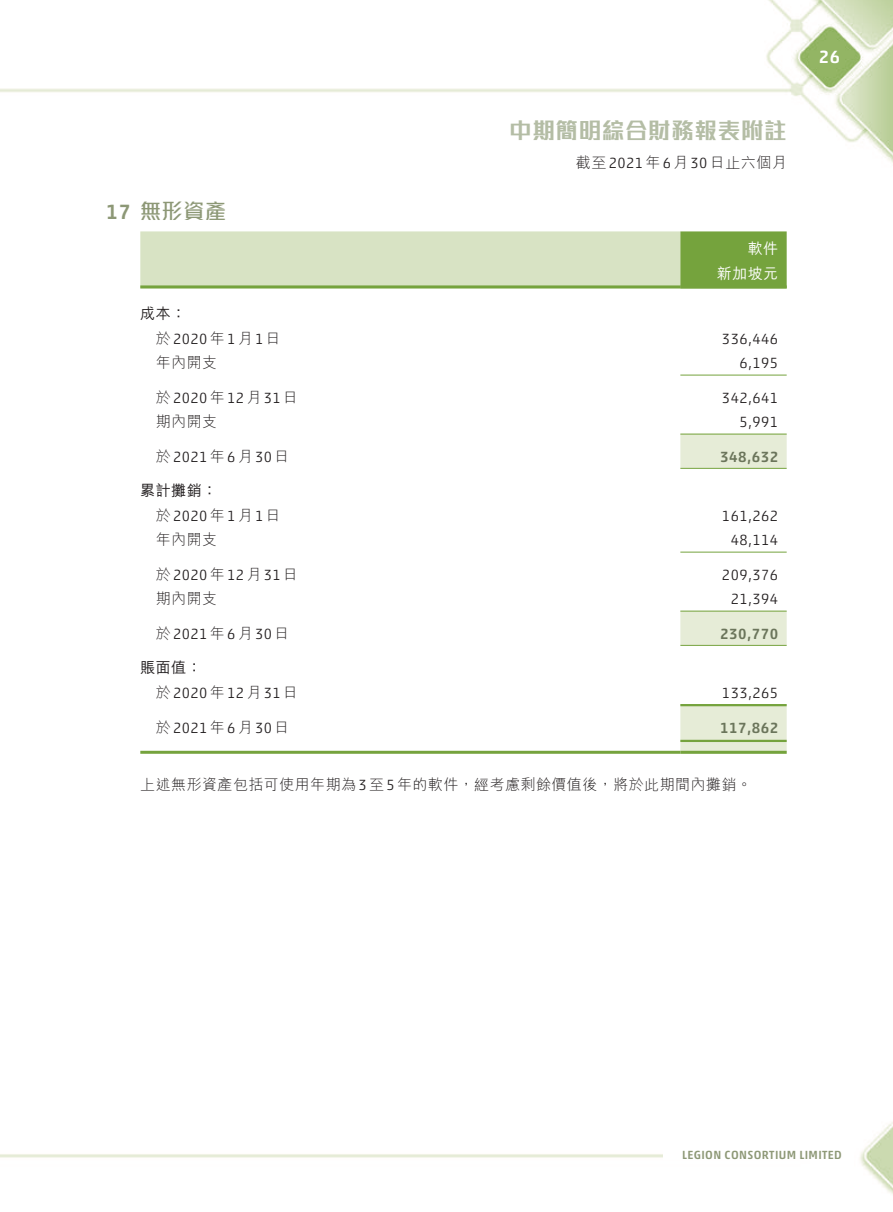
<style>
.page{position:relative;width:893px;height:1212px;background:#fff}
.page>*{position:absolute;margin:0;border:0;box-sizing:border-box;transform-origin:0 0}
.t1{font:700 22.5px "M Stiff Hei HK";letter-spacing:.03em;color:#b4bda5}
._3__標題{font:500 21px "M Stiff Hei HK";color:#8d9876}
._3__標題-2{font:500 21px "Akko Pro";color:#8d9876}
.t2{font:500 18px "Akko Pro";color:#fff}
._1__內文{font:300 15px "Akko Pro";letter-spacing:.03em;color:#231f20}
._1__內文-2{font:300 15px "M Hei HK";letter-spacing:.03em;color:#231f20}
._1__內文-3{font:500 15px "Akko Pro";letter-spacing:.03em;color:#6b755b}
._1__內文-4{font:500 15px "M Hei HK";letter-spacing:.03em;color:#231f20}
._1__內文-5{font:500 15px "M Hei HK";letter-spacing:.03em;color:#fff}
.t3{font:500 12px "Akko Pro";letter-spacing:.03em;color:#8d9876}
.s1{font-weight:700}
.s2{font-family:"M Hei HK"}
.s3{font-family:"Akko Pro"}
</style>
<div class="page">
<img style="left:1px;top:0;width:892px;height:1194px">
<div style="left:663px;top:1139px;width:179px;height:21px;background:#fff"></div>
<svg style="left:140px;top:231px;width:647px;height:54px;background:#c8d8ae"></svg>
<svg style="left:680px;top:435px;width:107px;height:316px"></svg>
<hr style="left:140px;top:285px;width:540px;height:3px;background:#75a33d">
<hr style="left:680px;top:285px;width:107px;height:3px;background:#75a33d">
<hr style="left:680px;top:375px;width:107px;height:1px;background:#75a33d">
<hr style="left:680px;top:434px;width:107px;height:1px;background:#75a33d">
<hr style="left:680px;top:468px;width:107px;height:1px;background:#75a33d">
<hr style="left:680px;top:552px;width:107px;height:1px;background:#75a33d">
<hr style="left:680px;top:611px;width:107px;height:1px;background:#75a33d">
<hr style="left:680px;top:645px;width:107px;height:1px;background:#75a33d">
<hr style="left:680px;top:704px;width:107px;height:2px;background:#75a33d">
<hr style="left:680px;top:740px;width:107px;height:2px;background:#75a33d">
<hr style="left:140px;top:751px;width:540px;height:3px;background:#75a33d">
<hr style="left:680px;top:751px;width:107px;height:3px;background:#75a33d">
<p class="_3__標題-2" style="left:106px;top:199px;width:26px">17</p>
<p class="_3__標題" style="left:140px;top:200px;width:87px">無形資產</p>
<p class="_1__內文-4" style="left:140px;top:302px;width:47px">成本<span class="s1">：</span></p>
<p class="_1__內文" style="left:156px;top:329px;width:126px"><span class="s2">於</span>2020<span class="s2">年</span>1<span class="s2">月</span>1<span class="s2">日</span></p>
<p class="_1__內文-2" style="left:156px;top:355px;width:63px">年內開支</p>
<p class="_1__內文" style="left:156px;top:388px;width:144px"><span class="s2">於</span>2020<span class="s2">年</span>12<span class="s2">月</span>31<span class="s2">日</span></p>
<p class="_1__內文-2" style="left:156px;top:414px;width:63px">期內開支</p>
<p class="_1__內文" style="left:156px;top:447px;width:135px"><span class="s2">於</span>2021<span class="s2">年</span>6<span class="s2">月</span>30<span class="s2">日</span></p>
<p class="_1__內文-4" style="left:140px;top:479px;width:78px">累計攤銷<span class="s1">：</span></p>
<p class="_1__內文" style="left:156px;top:506px;width:126px"><span class="s2">於</span>2020<span class="s2">年</span>1<span class="s2">月</span>1<span class="s2">日</span></p>
<p class="_1__內文-2" style="left:156px;top:532px;width:63px">年內開支</p>
<p class="_1__內文" style="left:156px;top:565px;width:144px"><span class="s2">於</span>2020<span class="s2">年</span>12<span class="s2">月</span>31<span class="s2">日</span></p>
<p class="_1__內文-2" style="left:156px;top:591px;width:63px">期內開支</p>
<p class="_1__內文" style="left:156px;top:624px;width:135px"><span class="s2">於</span>2021<span class="s2">年</span>6<span class="s2">月</span>30<span class="s2">日</span></p>
<p class="_1__內文-4" style="left:140px;top:656px;width:63px">賬面值<span class="s1">：</span></p>
<p class="_1__內文" style="left:156px;top:683px;width:144px"><span class="s2">於</span>2020<span class="s2">年</span>12<span class="s2">月</span>31<span class="s2">日</span></p>
<p class="_1__內文" style="left:156px;top:719px;width:135px"><span class="s2">於</span>2021<span class="s2">年</span>6<span class="s2">月</span>30<span class="s2">日</span></p>
<h1 class="t1" style="left:509px;top:120px;width:279px">中期簡明綜合財務報表附註</h1>
<p class="_1__內文-2" style="left:576px;top:155px;width:212px">截至<span class="s3">2021</span>年<span class="s3">6</span>月<span class="s3">30</span>日止六個月</p>
<p class="_1__內文-5" style="left:748px;top:238px;width:32px">軟件</p>
<p class="_1__內文-5" style="left:717px;top:263px;width:63px">新加坡元</p>
<p class="_1__內文" style="left:722px;top:329px;width:58px">336,446</p>
<p class="_1__內文" style="left:739px;top:354px;width:40px">6,195</p>
<p class="_1__內文" style="left:722px;top:388px;width:58px">342,641</p>
<p class="_1__內文" style="left:739px;top:413px;width:40px">5,991</p>
<p class="_1__內文-3" style="left:720px;top:447px;width:59px">348,632</p>
<p class="_1__內文" style="left:722px;top:506px;width:58px">161,262</p>
<p class="_1__內文" style="left:731px;top:531px;width:49px">48,114</p>
<p class="_1__內文" style="left:722px;top:565px;width:58px">209,376</p>
<p class="_1__內文" style="left:731px;top:590px;width:49px">21,394</p>
<p class="_1__內文-3" style="left:720px;top:624px;width:59px">230,770</p>
<p class="_1__內文" style="left:722px;top:683px;width:58px">133,265</p>
<p class="_1__內文-3" style="left:720px;top:719px;width:59px">117,862</p>
<p class="_1__內文-2" style="left:140px;top:776px;width:613px">上述無形資產包括可使用年期為<span class="s3">3</span>至<span class="s3">5</span>年的軟件，經考慮剩餘價值後，將於此期間內攤銷。</p>
<p class="t2" style="left:819px;top:46px;width:22px">26</p>
<p class="t3" style="left:682px;top:1147px;width:161px">LEGION CONSORTIUM LIMITED</p>
</div>
